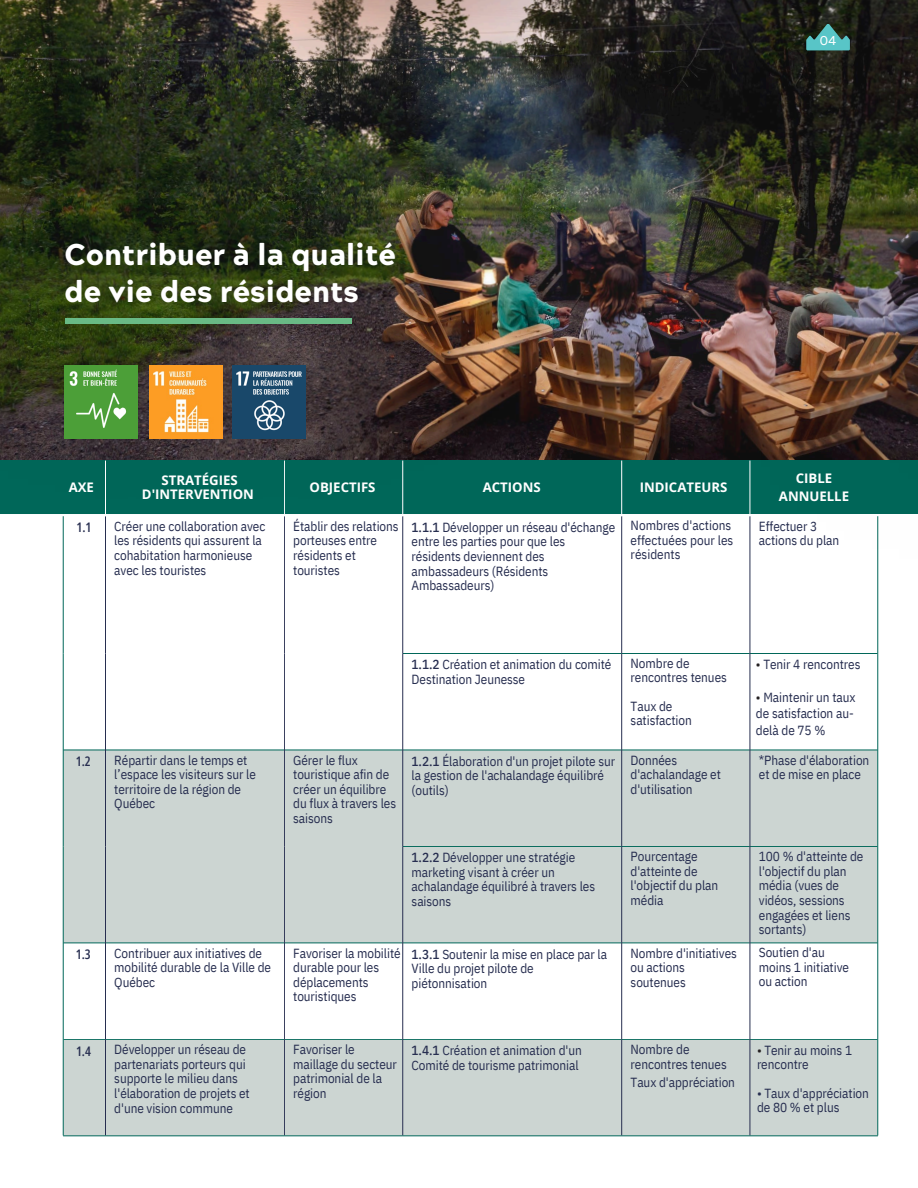
<style>
.page{position:relative;width:918px;height:1188px;background:#fff}
.page>*{position:absolute;margin:0;border:0;box-sizing:border-box;transform-origin:0 0}
.t1{font:900 30px/37.2px "Acherus Grotesque";color:#fff}
.t2{font:13.2px/14.7px "IBM Plex Sans Cond";letter-spacing:-.005em;color:#272e50}
.t3{font:700 13.2px/14.7px "Open Sans";color:#fff;text-align:center}
.t4{font:600 13.2px "Open Sans Condensed";color:#272e50}
.t5{font:500 12.75px "Acherus Grotesque";color:#fff}
.s1{font-weight:500}
.s2{color:#231f20}
</style>
<div class="page">
<img style="left:0;top:0;width:918px;height:460px">
<div style="left:0;top:460px;width:918px;height:54px;background:#006759"></div>
<svg style="left:64px;top:751px;width:814px;height:384px;fill:#ccd5d2"></svg>
<hr style="left:63px;top:516px;width:1px;height:138px;background:#006759">
<hr style="left:63px;top:654px;width:1px;height:96px;background:#006759">
<hr style="left:878px;top:516px;width:1px;height:138px;background:#006759">
<hr style="left:403px;top:653px;width:219px;height:1px;background:#006759">
<hr style="left:622px;top:653px;width:128px;height:1px;background:#006759">
<hr style="left:750px;top:653px;width:128px;height:1px;background:#006759">
<hr style="left:878px;top:654px;width:1px;height:96px;background:#006759">
<hr style="left:63px;top:750px;width:42px;height:1px;background:#006759">
<hr style="left:106px;top:750px;width:178px;height:1px;background:#006759">
<hr style="left:285px;top:750px;width:118px;height:1px;background:#006759">
<hr style="left:63px;top:750px;width:1px;height:96px;background:#006759">
<hr style="left:63px;top:846px;width:1px;height:97px;background:#006759">
<hr style="left:403px;top:750px;width:219px;height:1px;background:#006759">
<hr style="left:622px;top:750px;width:128px;height:1px;background:#006759">
<hr style="left:750px;top:750px;width:128px;height:1px;background:#006759">
<hr style="left:878px;top:750px;width:1px;height:96px;background:#006759">
<hr style="left:403px;top:846px;width:219px;height:1px;background:#006759">
<hr style="left:622px;top:846px;width:128px;height:1px;background:#006759">
<hr style="left:750px;top:846px;width:128px;height:1px;background:#006759">
<hr style="left:878px;top:846px;width:1px;height:97px;background:#006759">
<hr style="left:63px;top:943px;width:42px;height:1px;background:#006759">
<hr style="left:106px;top:943px;width:178px;height:1px;background:#006759">
<hr style="left:285px;top:943px;width:118px;height:1px;background:#006759">
<hr style="left:403px;top:943px;width:219px;height:1px;background:#006759">
<hr style="left:622px;top:943px;width:128px;height:1px;background:#006759">
<hr style="left:750px;top:943px;width:128px;height:1px;background:#006759">
<hr style="left:63px;top:1039px;width:42px;height:1px;background:#006759">
<hr style="left:106px;top:1039px;width:178px;height:1px;background:#006759">
<hr style="left:285px;top:1039px;width:118px;height:1px;background:#006759">
<hr style="left:403px;top:1039px;width:219px;height:1px;background:#006759">
<hr style="left:622px;top:1039px;width:128px;height:1px;background:#006759">
<hr style="left:750px;top:1039px;width:128px;height:1px;background:#006759">
<hr style="left:63px;top:943px;width:1px;height:96px;background:#006759">
<hr style="left:878px;top:943px;width:1px;height:96px;background:#006759">
<hr style="left:63px;top:1039px;width:1px;height:96px;background:#006759">
<hr style="left:878px;top:1039px;width:1px;height:96px;background:#006759">
<hr style="left:105px;top:516px;width:1px;height:138px;background:#272e50">
<hr style="left:284px;top:516px;width:1px;height:138px;background:#272e50">
<hr style="left:105px;top:654px;width:1px;height:96px;background:#272e50">
<hr style="left:284px;top:654px;width:1px;height:96px;background:#272e50">
<hr style="left:402px;top:516px;width:1px;height:138px;background:#272e50">
<hr style="left:621px;top:516px;width:1px;height:138px;background:#272e50">
<hr style="left:750px;top:516px;width:1px;height:138px;background:#272e50">
<hr style="left:402px;top:654px;width:1px;height:96px;background:#272e50">
<hr style="left:621px;top:654px;width:1px;height:96px;background:#272e50">
<hr style="left:750px;top:654px;width:1px;height:96px;background:#272e50">
<hr style="left:105px;top:750px;width:1px;height:96px;background:#272e50">
<hr style="left:284px;top:750px;width:1px;height:96px;background:#272e50">
<hr style="left:105px;top:846px;width:1px;height:97px;background:#272e50">
<hr style="left:284px;top:846px;width:1px;height:97px;background:#272e50">
<hr style="left:402px;top:750px;width:1px;height:96px;background:#272e50">
<hr style="left:621px;top:750px;width:1px;height:96px;background:#272e50">
<hr style="left:750px;top:750px;width:1px;height:96px;background:#272e50">
<hr style="left:402px;top:846px;width:1px;height:97px;background:#272e50">
<hr style="left:621px;top:846px;width:1px;height:97px;background:#272e50">
<hr style="left:750px;top:846px;width:1px;height:97px;background:#272e50">
<hr style="left:105px;top:943px;width:1px;height:96px;background:#272e50">
<hr style="left:284px;top:943px;width:1px;height:96px;background:#272e50">
<hr style="left:402px;top:943px;width:1px;height:96px;background:#272e50">
<hr style="left:621px;top:943px;width:1px;height:96px;background:#272e50">
<hr style="left:750px;top:943px;width:1px;height:96px;background:#272e50">
<hr style="left:105px;top:1039px;width:1px;height:96px;background:#272e50">
<hr style="left:284px;top:1039px;width:1px;height:96px;background:#272e50">
<hr style="left:402px;top:1039px;width:1px;height:96px;background:#272e50">
<hr style="left:621px;top:1039px;width:1px;height:96px;background:#272e50">
<hr style="left:750px;top:1039px;width:1px;height:96px;background:#272e50">
<hr style="left:63px;top:1135px;width:43px;height:1px;background:#006759">
<hr style="left:106px;top:1135px;width:178px;height:1px;background:#006759">
<hr style="left:284px;top:1135px;width:119px;height:1px;background:#006759">
<hr style="left:403px;top:1135px;width:219px;height:1px;background:#006759">
<hr style="left:622px;top:1135px;width:128px;height:1px;background:#006759">
<hr style="left:750px;top:1135px;width:128px;height:1px;background:#006759">
<hr style="left:105px;top:461px;width:1px;height:55px;background:#fff">
<hr style="left:284px;top:461px;width:1px;height:55px;background:#fff">
<hr style="left:402px;top:461px;width:1px;height:55px;background:#fff">
<hr style="left:621px;top:461px;width:1px;height:55px;background:#fff">
<img style="left:0;top:68px;width:532px;height:430px">
<div style="left:65px;top:318px;width:286px;height:6px;background:#69ba85"></div>
<img style="left:65px;top:365px;width:73px;height:74px">
<img style="left:149px;top:365px;width:73px;height:74px">
<img style="left:232px;top:365px;width:73px;height:74px">
<img style="left:723px;top:1px;width:195px;height:557px">
<svg style="left:806px;top:24px;width:44px;height:26px"></svg>
<p class="t1" style="left:65px;top:236px;width:333px">Contribuer à la qualité de vie des résidents</p>
<p class="t5" style="left:820px;top:33px;width:18px">04</p>
<p class="t3" style="left:69px;top:480px;width:27px">AXE</p>
<p class="t3" style="left:142px;top:472px;width:113px">STRATÉGIES<br>D'INTERVENTION</p>
<p class="t3" style="left:310px;top:480px;width:67px">OBJECTIFS</p>
<h2 class="t3" style="left:483px;top:480px;width:59px">ACTIONS</h2>
<p class="t3" style="left:640px;top:480px;width:89px">INDICATEURS</p>
<p class="t3" style="left:779px;top:469px;width:72px;line-height:17.5px">CIBLE<br>ANNUELLE</p>
<h2 class="t4" style="left:76px;top:518px;width:16px">1.1</h2>
<h3 class="t2" style="left:293px;top:518px;width:107px">Établir des relations porteuses entre résidents et touristes</h3>
<h2 class="t2" style="left:114px;top:518px;width:153px">Créer une collaboration avec les résidents qui assurent la cohabitation harmonieuse avec les touristes</h2>
<p class="t2" style="left:412px;top:520px;width:205px"><span class="s1">1.1.1</span> Développer un réseau d'échange entre les parties pour que les résidents deviennent des ambassadeurs (Résidents<br>Ambassadeurs)</p>
<p class="t2" style="left:631px;top:518px;width:104px;line-height:14.2px">Nombres d'actions effectuées pour les résidents</p>
<p class="t2" style="left:759px;top:518px;width:82px">Effectuer 3 actions du plan</p>
<p class="t2" style="left:412px;top:657px;width:201px"><span class="s1">1.1.2</span> Création et animation du comité<br>Destination Jeunesse</p>
<p class="t2" style="left:631px;top:656px;width:98px;line-height:14.2px">Nombre de rencontres tenues</p>
<p class="t2" style="left:631px;top:699px;width:63px;line-height:14.2px">Taux de satisfaction</p>
<p class="t2" style="left:756px;top:656px;width:106px"><span class="s2">•</span> Tenir 4 rencontres</p>
<p class="t2" style="left:756px;top:688px;width:101px;line-height:16.5px"><span class="s2">•</span> Maintenir un taux de satisfaction au&shy;delà de 75 %</p>
<p class="t4" style="left:76px;top:752px;width:16px">1.2</p>
<p class="t2" style="left:114px;top:752px;width:143px">Répartir dans le temps et l’espace les visiteurs sur le territoire de la région de<br>Québec</p>
<h2 class="t2" style="left:293px;top:752px;width:104px">Gérer le flux touristique afin de créer un équilibre du flux à travers les saisons</h2>
<p class="t2" style="left:412px;top:753px;width:205px"><span class="s1">1.2.1</span> Élaboration d'un projet pilote sur la gestion de l'achalandage équilibré (outils)</p>
<p class="t2" style="left:631px;top:752px;width:92px">Données d'achalandage et d'utilisation</p>
<p class="t2" style="left:759px;top:752px;width:112px">*Phase d'élaboration et de mise en place</p>
<p class="t2" style="left:412px;top:850px;width:185px"><span class="s1">1.2.2</span> Développer une stratégie marketing visant à créer un achalandage équilibré à travers les saisons</p>
<p class="t2" style="left:631px;top:849px;width:89px">Pourcentage d'atteinte de l'objectif du plan média</p>
<p class="t2" style="left:759px;top:849px;width:106px">100 % d'atteinte de l'objectif du plan média (vues de vidéos, sessions engagées et liens sortants)</p>
<h2 class="t4" style="left:76px;top:945px;width:16px">1.3</h2>
<p class="t2" style="left:114px;top:945px;width:158px">Contribuer aux initiatives de mobilité durable de la Ville de<br>Québec</p>
<h3 class="t2" style="left:293px;top:945px;width:109px">Favoriser la mobilité durable pour les déplacements touristiques</h3>
<p class="t2" style="left:412px;top:946px;width:197px"><span class="s1">1.3.1</span> Soutenir la mise en place par la<br>Ville du projet pilote de piétonnisation</p>
<p class="t2" style="left:631px;top:945px;width:108px">Nombre d'initiatives ou actions soutenues</p>
<p class="t2" style="left:759px;top:945px;width:92px;line-height:14.2px">Soutien d'au moins 1 initiative ou action</p>
<h3 class="t4" style="left:76px;top:1041px;width:16px">1.4</h3>
<h2 class="t2" style="left:114px;top:1042px;width:137px">Développer un réseau de partenariats porteurs qui supporte le milieu dans l'élaboration de projets et d'une vision commune</h2>
<p class="t2" style="left:293px;top:1042px;width:105px">Favoriser le maillage du secteur patrimonial de la région</p>
<p class="t2" style="left:412px;top:1043px;width:172px"><span class="s1">1.4.1</span> Création et animation d'un<br>Comité de tourisme patrimonial</p>
<p class="t2" style="left:631px;top:1042px;width:98px">Nombre de rencontres tenues</p>
<p class="t2" style="left:631px;top:1074px;width:106px">Taux d'appréciation</p>
<h3 class="t2" style="left:757px;top:1043px;width:97px;line-height:14.2px"><span class="s2">•</span> Tenir au moins 1 rencontre</h3>
<p class="t2" style="left:757px;top:1085px;width:113px;line-height:14.2px">• Taux d'appréciation de 80 % et plus</p>
</div>
